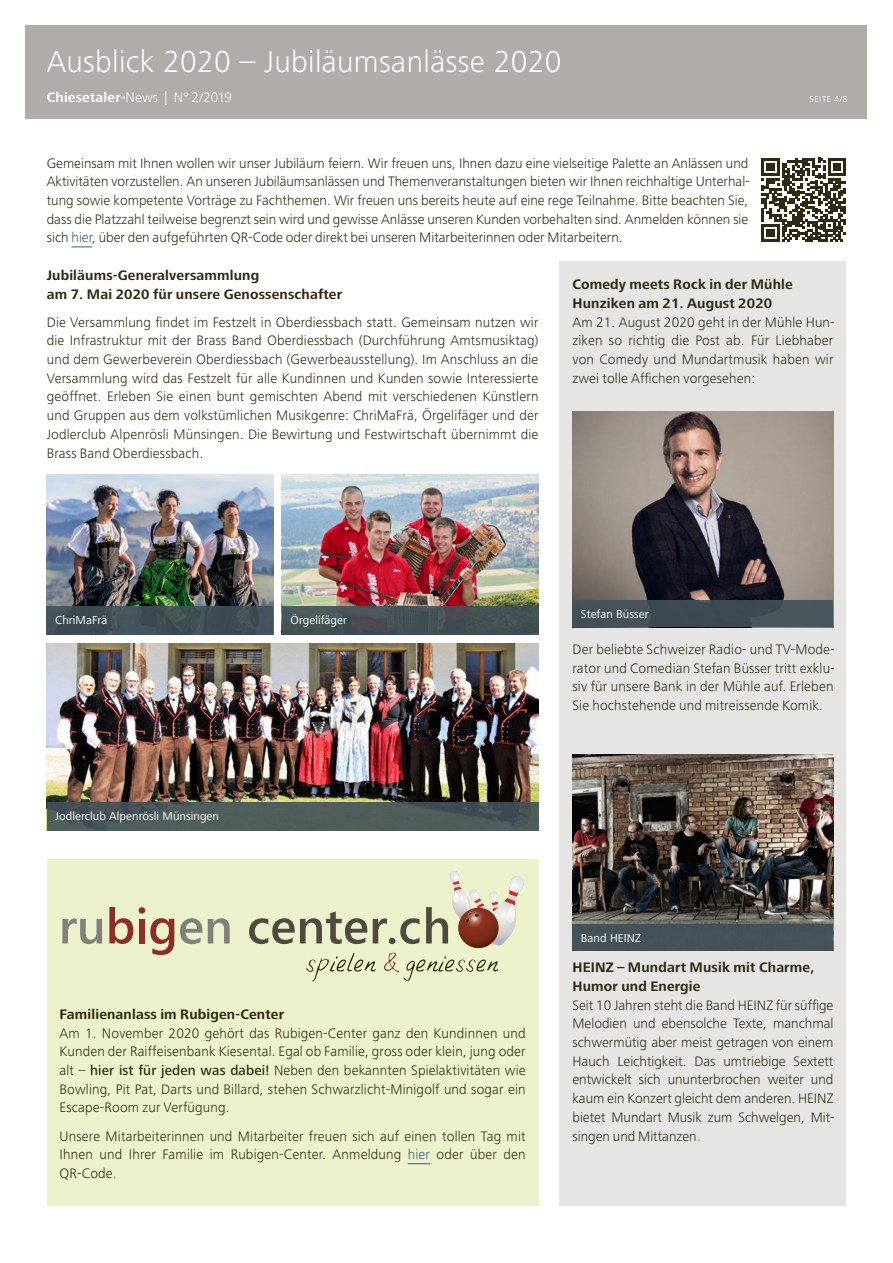
<style>
.page{position:relative;width:893px;height:1263px;background:#fff}
.page>*{position:absolute;margin:0;border:0;box-sizing:border-box;transform-origin:0 0}
.t1{font:300 31.5px "Frutiger Next LT";letter-spacing:.01em;color:#fff}
.t2{font:300 14.25px/18.8px "Frutiger Next LT";letter-spacing:.01em;color:#2f2912;text-align:justify}
.t3{font:700 14.25px/18.8px "Frutiger Next LT";letter-spacing:.01em;color:#2f2912}
.t4{font:300 14.25px "Frutiger Next LT";letter-spacing:.01em;color:#fff}
.t5{font:12px "Frutiger Next LT";letter-spacing:.005em;color:#fff}
.t6{font:300 9px "Frutiger Next LT";letter-spacing:.07em;color:#fff}
.s1{font-weight:700}
.s2{color:#38598b}
.s3{font-weight:500}
</style>
<div class="page">
<div style="left:26px;top:26px;width:841px;height:93px;background:#b1aba9"></div>
<svg style="left:72px;top:247px;width:20px;height:1px"></svg>
<img style="left:47px;top:475px;width:226px;height:131px">
<img style="left:47px;top:643px;width:491px;height:159px">
<img style="left:282px;top:475px;width:256px;height:131px">
<div style="left:282px;top:606px;width:256px;height:28px;background:#425159"></div>
<div style="left:47px;top:606px;width:226px;height:28px;background:#425159"></div>
<svg style="left:47px;top:802px;width:491px;height:28px;background:#4c5959"></svg>
<div style="left:560px;top:261px;width:286px;height:945px;background:#e7e5e4"></div>
<img style="left:572px;top:411px;width:261px;height:189px">
<img style="left:572px;top:754px;width:261px;height:170px">
<div style="left:572px;top:600px;width:261px;height:27px;background:#425159"></div>
<div style="left:572px;top:924px;width:261px;height:27px;background:#425159"></div>
<svg style="left:761px;top:157px;width:60px;height:85px"></svg>
<svg style="left:762px;top:158px;width:84px;height:84px"></svg>
<div style="left:47px;top:860px;width:491px;height:346px;background:#ecf2cb"></div>
<svg style="left:62px;top:918px;width:40px;height:26px"></svg>
<svg style="left:180px;top:918px;width:22px;height:26px"></svg>
<svg style="left:208px;top:918px;width:22px;height:25px"></svg>
<svg style="left:109px;top:907px;width:24px;height:37px"></svg>
<svg style="left:139px;top:907px;width:35px;height:48px"></svg>
<svg style="left:249px;top:871px;width:275px;height:111px"></svg>
<svg style="left:408px;top:1163px;width:22px;height:1px"></svg>
<h1 class="t1" style="left:47px;top:44px;width:516px">Ausblick 2020 – Jubiläumsanlässe 2020</h1>
<p class="t4" style="left:47px;top:90px;width:187px"><span class="s1">Chiesetaler-</span>News | N° 2/2019</p>
<p class="t6" style="left:810px;top:94px;width:39px">SEITE 4/8</p>
<p class="t2" style="left:47px;top:153px;width:704px">Gemeinsam mit Ihnen wollen wir unser Jubiläum feiern. Wir freuen uns, Ihnen dazu eine vielseitige Palette an Anlässen und Aktivitäten vorzustellen. An unseren Jubiläumsanlässen und Themenveranstaltungen bieten wir Ihnen reichhaltige Unterhal&shy;tung sowie kompetente Vorträge zu Fachthemen. Wir freuen uns bereits heute auf eine rege Teilnahme. Bitte beachten Sie, dass die Platzzahl teilweise begrenzt sein wird und gewisse Anlässe unseren Kunden vorbehalten sind. Anmelden können sie sich <span class="s2">hier</span>, über den aufgeführten QR-Code oder direkt bei unseren Mitarbeiterinnen oder Mitarbeitern.</p>
<p class="t3" style="left:47px;top:266px;width:297px">Jubiläums-Generalversammlung<br>am 7. Mai 2020 für unsere Genossenschafter</p>
<p class="t2" style="left:47px;top:313px;width:493px">Die Versammlung findet im Festzelt in Oberdiessbach statt. Gemeinsam nutzen wir die Infrastruktur mit der Brass Band Oberdiessbach (Durchführung Amtsmusiktag) und dem Gewerbeverein Oberdiessbach (Gewerbeausstellung). Im Anschluss an die Versammlung wird das Festzelt für alle Kundinnen und Kunden sowie Interessierte geöffnet. Erleben Sie einen bunt gemischten Abend mit verschiedenen Künstlern und Gruppen aus dem volkstümlichen Musikgenre: ChriMaFrä, Örgelifäger und der Jodlerclub Alpenrösli Münsingen. Die Bewirtung und Festwirtschaft übernimmt die Brass Band Oberdiessbach.</p>
<p class="t3" style="left:572px;top:275px;width:222px">Comedy meets Rock in der Mühle<br>Hunziken am 21. August 2020</p>
<p class="t2" style="left:572px;top:312px;width:264px">Am 21. August 2020 geht in der Mühle Hun&shy;ziken so richtig die Post ab. Für Liebhaber von Comedy und Mundartmusik haben wir zwei tolle Affichen vorgesehen:</p>
<p class="t5" style="left:55px;top:613px;width:54px">ChriMaFrä</p>
<p class="t5" style="left:291px;top:613px;width:58px">Örgelifäger</p>
<p class="t5" style="left:55px;top:809px;width:165px">Jodlerclub Alpenrösli Münsingen</p>
<p class="t3" style="left:60px;top:1005px;width:226px">Familienanlass im Rubigen-Center</p>
<p class="t2" style="left:60px;top:1023px;width:468px">Am 1. November 2020 gehört das Rubigen-Center ganz den Kundinnen und Kunden der Raiffeisenbank Kiesental. Egal ob Familie, gross oder klein, jung oder alt – <span class="s3">hier ist für jeden was dabei!</span> Neben den bekannten Spielaktivitäten wie Bowling, Pit Pat, Darts und Billard, stehen Schwarzlicht-Minigolf und sogar ein Escape-Room zur Verfügung.</p>
<p class="t2" style="left:60px;top:1126px;width:468px">Unsere Mitarbeiterinnen und Mitarbeiter freuen sich auf einen tollen Tag mit Ihnen und Ihrer Familie im Rubigen-Center. Anmeldung <span class="s2">hier</span> oder über den QR-Code.</p>
<p class="t5" style="left:581px;top:607px;width:69px">Stefan Büsser</p>
<p class="t2" style="left:572px;top:640px;width:264px">Der beliebte Schweizer Radio- und TV-Mode&shy;rator und Comedian Stefan Büsser tritt exklu&shy;siv für unsere Bank in der Mühle auf. Erleben Sie hochstehende und mitreissende Komik.</p>
<p class="t5" style="left:581px;top:931px;width:61px">Band HEINZ</p>
<p class="t3" style="left:572px;top:958px;width:244px">HEINZ – Mundart Musik mit Charme,<br>Humor und Energie</p>
<p class="t2" style="left:572px;top:995px;width:264px">Seit 10 Jahren steht die Band HEINZ für süffige Melodien und ebensolche Texte, manchmal schwermütig aber meist getragen von einem Hauch Leichtigkeit. Das umtriebige Sextett entwickelt sich ununterbrochen weiter und kaum ein Konzert gleicht dem anderen. HEINZ bietet Mundart Musik zum Schwelgen, Mit&shy;singen und Mittanzen.</p>
</div>
